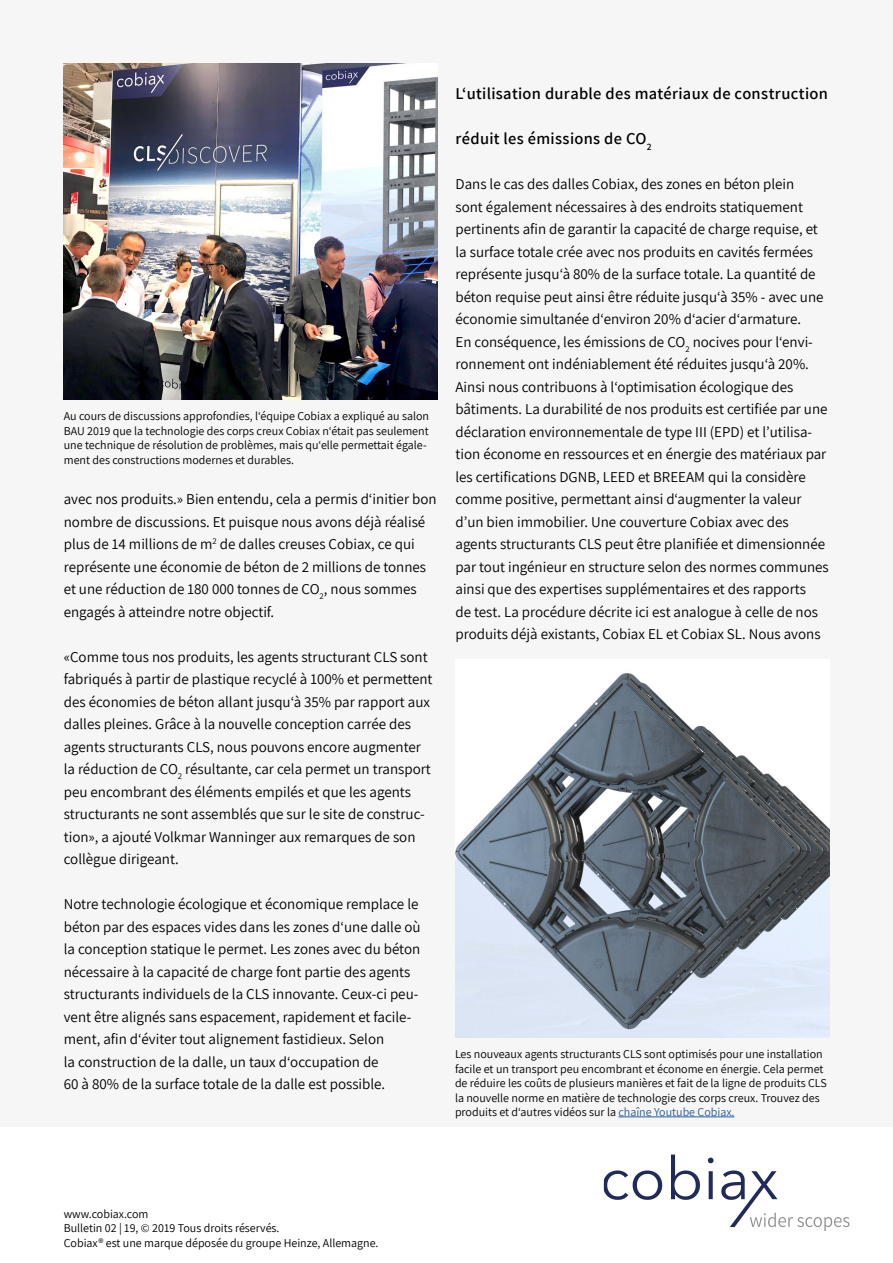
<style>
.page{position:relative;width:893px;height:1263px;background:#fff}
.page>*{position:absolute;margin:0;border:0;box-sizing:border-box;transform-origin:0 0}
.t1{font:600 16.5px "Assistant";letter-spacing:.02em;color:#000}
.t2{font:15px/22.5px "Assistant";color:#000}
.t3{font:12px/14.4px "Assistant";color:#000}
.s1{color:#275b9b}
</style>
<div class="page">
<img style="left:604px;top:1154px;width:245px;height:76px">
<div style="left:0;top:0;width:893px;height:1127px;background:#f6f6f6"></div>
<img style="left:64px;top:64px;width:374px;height:336px">
<img style="left:455px;top:673px;width:374px;height:364px">
<hr style="left:618px;top:1116px;width:116px;height:1px;background:#275b9b">
<p class="t3" style="left:64px;top:409px;width:367px">Au cours de discussions approfondies, l‘équipe Cobiax a expliqué au salon BAU 2019 que la technologie des corps creux Cobiax n‘était pas seulement une technique de résolution de problèmes, mais qu‘elle permettait égale&shy;ment des constructions modernes et durables.</p>
<p class="t2" style="left:64px;top:487px;width:374px">avec nos produits.» Bien entendu, cela a permis d‘initier bon nombre de discussions. Et puisque nous avons déjà réalisé plus de 14 millions de m<sup>2</sup> de dalles creuses Cobiax, ce qui représente une économie de béton de 2 millions de tonnes et une réduction de 180 000 tonnes de CO<sub>2</sub>, nous sommes engagés à atteindre notre objectif.</p>
<p class="t2" style="left:64px;top:645px;width:370px">«Comme tous nos produits, les agents structurant CLS sont fabriqués à partir de plastique recyclé à 100% et permettent des économies de béton allant jusqu‘à 35% par rapport aux dalles pleines. Grâce à la nouvelle conception carrée des agents structurants CLS, nous pouvons encore augmenter la réduction de CO<sub>2</sub> résultante, car cela permet un transport peu encombrant des éléments empilés et que les agents structurants ne sont assemblés que sur le site de construc&shy;tion», a ajouté Volkmar Wanninger aux remarques de son collègue dirigeant.</p>
<p class="t2" style="left:64px;top:892px;width:358px">Notre technologie écologique et économique remplace le béton par des espaces vides dans les zones d‘une dalle où la conception statique le permet. Les zones avec du béton nécessaire à la capacité de charge font partie des agents structurants individuels de la CLS innovante. Ceux-ci peu&shy;vent être alignés sans espacement, rapidement et facile&shy;ment, afin d‘éviter tout alignement fastidieux. Selon<br>la construction de la dalle, un taux d‘occupation de<br>60 à 80% de la surface totale de la dalle est possible.</p>
<p class="t1" style="left:455px;top:82px;width:374px">L‘utilisation durable des matériaux de construction</p>
<p class="t1" style="left:455px;top:127px;width:198px">réduit les émissions de CO<sub>2</sub></p>
<p class="t2" style="left:455px;top:172px;width:375px">Dans le cas des dalles Cobiax, des zones en béton plein<br>sont également nécessaires à des endroits statiquement pertinents afin de garantir la capacité de charge requise, et la surface totale crée avec nos produits en cavités fermées représente jusqu‘à 80% de la surface totale. La quantité de béton requise peut ainsi être réduite jusqu‘à 35% - avec une économie simultanée d‘environ 20% d‘acier d‘armature.<br>En conséquence, les émissions de CO<sub>2</sub> nocives pour l‘envi&shy;ronnement ont indéniablement été réduites jusqu‘à 20%.<br>Ainsi nous contribuons à l‘optimisation écologique des bâtiments. La durabilité de nos produits est certifiée par une déclaration environnementale de type III (EPD) et l’utilisa&shy;tion économe en ressources et en énergie des matériaux par les certifications DGNB, LEED et BREEAM qui la considère comme positive, permettant ainsi d‘augmenter la valeur d’un bien immobilier. Une couverture Cobiax avec des agents structurants CLS peut être planifiée et dimensionnée par tout ingénieur en structure selon des normes communes ainsi que des expertises supplémentaires et des rapports<br>de test. La procédure décrite ici est analogue à celle de nos produits déjà existants, Cobiax EL et Cobiax SL. Nous avons</p>
<p class="t3" style="left:455px;top:1046px;width:373px">Les nouveaux agents structurants CLS sont optimisés pour une installation facile et un transport peu encombrant et économe en énergie. Cela permet de réduire les coûts de plusieurs manières et fait de la ligne de produits CLS la nouvelle norme en matière de technologie des corps creux. Trouvez des produits et d‘autres vidéos sur la <span class="s1">chaîne Youtube Cobiax.</span></p>
<p class="t3" style="left:64px;top:1206px;width:316px">www.cobiax.com<br>Bulletin 02 | 19, © 2019 Tous droits réservés.<br>Cobiax® est une marque déposée du groupe Heinze, Allemagne.</p>
</div>
